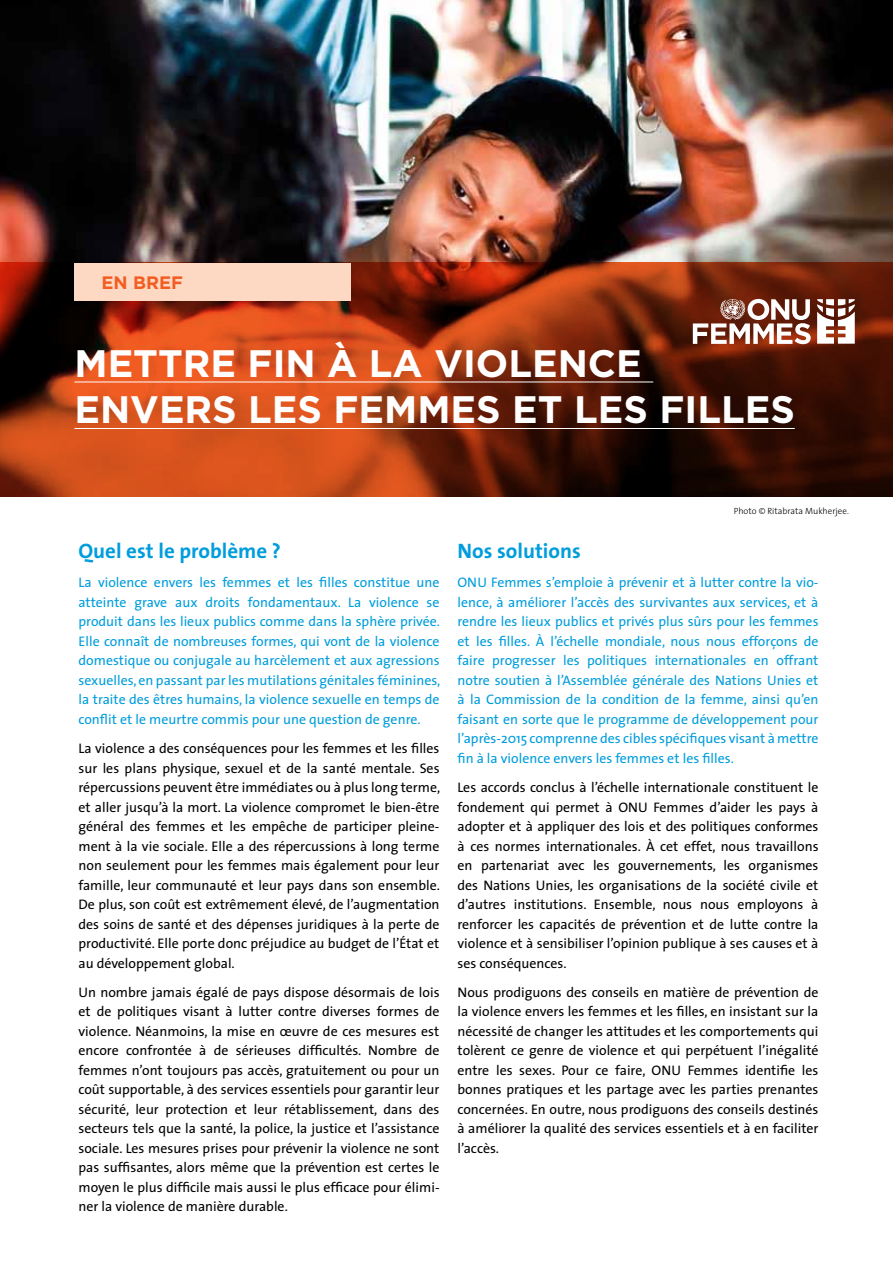
<style>
.page{position:relative;width:893px;height:1263px;background:#fff}
.page>*{position:absolute;margin:0;border:0;box-sizing:border-box;transform-origin:0 0}
.t1{font:700 38.25px/46.5px "Gotham";color:#fff}
.t2{font:700 21px "The Sans";color:#009ddc}
.t3{font:700 18px "Gotham";color:#f15d22}
.t4{font:13.8px/19.5px "The Sans";color:#000;text-align:justify}
.t5{font:13.8px/19.5px "The Sans";color:#009ddc;text-align:justify}
.t6{font:300 9px "The Sans";color:#000}
</style>
<div class="page">
<img style="left:0;top:0;width:893px;height:263px">
<svg style="left:0;top:263px;width:893px;height:234px;background:#822c0f"></svg>
<hr style="left:74px;top:382px;width:579px;height:1px;background:#fff">
<hr style="left:74px;top:428px;width:721px;height:1px;background:#fff">
<div style="left:74px;top:263px;width:277px;height:38px;background:#fdd9c3"></div>
<svg style="left:693px;top:299px;width:118px;height:45px"></svg>
<svg style="left:817px;top:299px;width:38px;height:45px"></svg>
<h3 class="t3" style="left:101px;top:272px;width:83px">EN BREF</h3>
<h1 class="t1" style="left:74px;top:339px;width:722px">METTRE FIN À LA VIOLENCE<br>ENVERS LES FEMMES ET LES FILLES</h1>
<h2 class="t2" style="left:79px;top:533px;width:204px">Quel est le problème ?</h2>
<p class="t5" style="left:79px;top:572px;width:363px">La violence envers les femmes et les filles constitue une atteinte grave aux droits fondamentaux. La violence se produit dans les lieux publics comme dans la sphère privée.<br>Elle connaît de nombreuses formes, qui vont de la violence domestique ou conjugale au harcèlement et aux agressions sexuelles, en passant par les mutilations génitales féminines, la traite des êtres humains, la violence sexuelle en temps de conflit et le meurtre commis pour une question de genre.</p>
<p class="t4" style="left:79px;top:738px;width:363px">La violence a des conséquences pour les femmes et les filles sur les plans physique, sexuel et de la santé mentale. Ses répercussions peuvent être immédiates ou à plus long terme, et aller jusqu’à la mort. La violence compromet le bien-être général des femmes et les empêche de participer pleine&shy;ment à la vie sociale. Elle a des répercussions à long terme non seulement pour les femmes mais également pour leur famille, leur communauté et leur pays dans son ensemble.<br>De plus, son coût est extrêmement élevé, de l’augmentation des soins de santé et des dépenses juridiques à la perte de productivité. Elle porte donc préjudice au budget de l’État et au développement global.</p>
<p class="t4" style="left:79px;top:982px;width:363px">Un nombre jamais égalé de pays dispose désormais de lois et de politiques visant à lutter contre diverses formes de violence. Néanmoins, la mise en œuvre de ces mesures est encore confrontée à de sérieuses difficultés. Nombre de femmes n’ont toujours pas accès, gratuitement ou pour un coût supportable, à des services essentiels pour garantir leur sécurité, leur protection et leur rétablissement, dans des secteurs tels que la santé, la police, la justice et l’assistance sociale. Les mesures prises pour prévenir la violence ne sont pas suffisantes, alors même que la prévention est certes le moyen le plus difficile mais aussi le plus efficace pour élimi&shy;ner la violence de manière durable.</p>
<p class="t6" style="left:734px;top:503px;width:117px">Photo © Ritabrata Mukherjee.</p>
<h2 class="t2" style="left:457px;top:533px;width:125px">Nos solutions</h2>
<p class="t5" style="left:457px;top:572px;width:363px">ONU Femmes s’emploie à prévenir et à lutter contre la vio&shy;lence, à améliorer l’accès des survivantes aux services, et à rendre les lieux publics et privés plus sûrs pour les femmes et les filles. À l’échelle mondiale, nous nous efforçons de faire progresser les politiques internationales en offrant notre soutien à l’Assemblée générale des Nations Unies et à la Commission de la condition de la femme, ainsi qu’en faisant en sorte que le programme de développement pour l’après-2015 comprenne des cibles spécifiques visant à mettre fin à la violence envers les femmes et les filles.</p>
<p class="t4" style="left:457px;top:777px;width:363px">Les accords conclus à l’échelle internationale constituent le fondement qui permet à ONU Femmes d’aider les pays à adopter et à appliquer des lois et des politiques conformes à ces normes internationales. À cet effet, nous travaillons en partenariat avec les gouvernements, les organismes des Nations Unies, les organisations de la société civile et d’autres institutions. Ensemble, nous nous employons à renforcer les capacités de prévention et de lutte contre la violence et à sensibiliser l’opinion publique à ses causes et à ses conséquences.</p>
<p class="t4" style="left:457px;top:982px;width:362px">Nous prodiguons des conseils en matière de prévention de la violence envers les femmes et les filles, en insistant sur la nécessité de changer les attitudes et les comportements qui tolèrent ce genre de violence et qui perpétuent l’inégalité entre les sexes. Pour ce faire, ONU Femmes identifie les bonnes pratiques et les partage avec les parties prenantes concernées. En outre, nous prodiguons des conseils destinés à améliorer la qualité des services essentiels et à en faciliter l’accès.</p>
</div>
